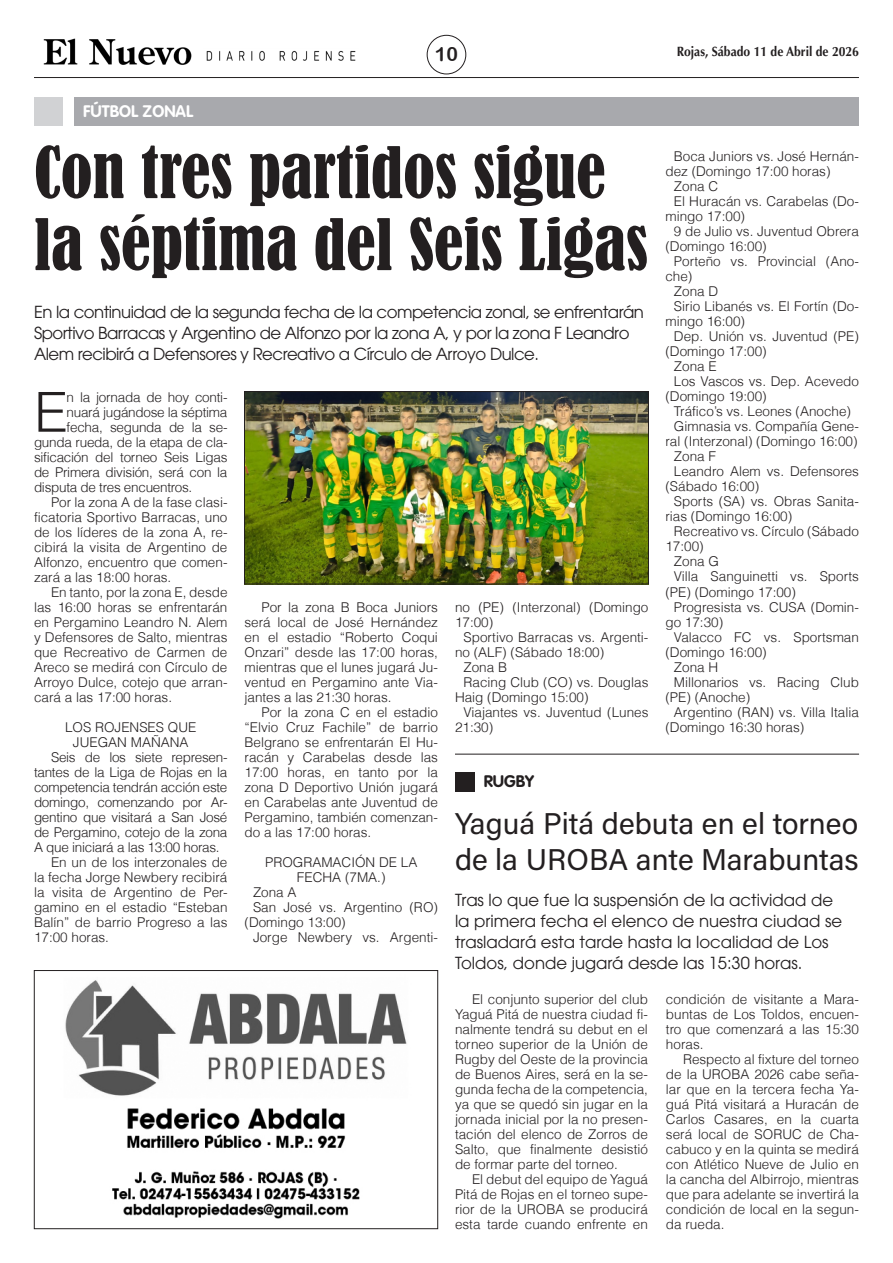
<style>
.page{position:relative;width:893px;height:1263px;background:#fff}
.page>*{position:absolute;margin:0;border:0;box-sizing:border-box;transform-origin:0 0}
.TITULO_REVISTA{font:condensed 66px/72px "Bernard";color:#231f20}
.TEXTO_REVISTA{font:300 55.2px "Helvetica";color:#231f20}
.TITULO_SEC_REVISTA{font:30px/36px "Acumin Variable Concept";letter-spacing:.02em;color:#231f20}
.VOLANTA_REVISTA{font:19.5px "Arial Rounded MT Bold";color:#231f20}
.BAJADA_REVISTA{font:16.5px/21px "ITC Avant Garde Std";letter-spacing:-.03em;color:#231f20}
.BAJADA_REVISTA-2{font:16.5px/21px "ITC Avant Garde Std";color:#231f20}
.VOLANTA_REVISTA-2{font:700 16.5px "VAG Rounded Std";color:#fff}
.VOLANTA_REVISTA-3{font:700 16.5px "VAG Rounded Std";color:#231f20}
.TEXTO_REVISTA-2{font:300 13.5px/15px "Helvetica";color:#231f20}
.TEXTO_REVISTA-3{font:300 13.5px "Helvetica";letter-spacing:-.02em;color:#231f20}
.t1{font:700 13.5px "Optima LT Std";color:#231f20;scale:.9 1}
</style>
<div class="page">
<div style="left:74px;top:97px;width:785px;height:28px;background:#a8a9ad"></div>
<div style="left:34px;top:97px;width:28px;height:28px;background:#d1d2d4"></div>
<img style="left:43px;top:38px;width:149px;height:27px">
<img style="left:198px;top:49px;width:166px;height:14px;border-radius:7px">
<hr style="left:34px;top:77px;width:825px;height:1px;background:#231f20">
<div style="left:427px;top:35px;width:39px;height:39px;border:1px solid #231f20;border-radius:50%"></div>
<div style="left:455px;top:772px;width:20px;height:20px;background:#231f20"></div>
<hr style="left:455px;top:754px;width:404px;height:1px;background:#231f20">
<img style="left:65px;top:980px;width:342px;height:239px">
<div style="left:34px;top:970px;width:404px;height:259px;border:1px solid #231f20"></div>
<img style="left:246px;top:393px;width:401px;height:189px">
<div style="left:244px;top:391px;width:405px;height:193px;border:1px solid #231f20"></div>
<p class="VOLANTA_REVISTA-2" style="left:83px;top:101px;width:111px">FÚTBOL ZONAL</p>
<p class="VOLANTA_REVISTA" style="left:435px;top:43px;width:25px">10</p>
<p class="t1" style="left:677px;top:43px;width:204px">Rojas, Sábado 11 de Abril de 2026</p>
<p class="TITULO_REVISTA" style="left:34px;top:138px;width:615px">Con tres partidos sigue la séptima del Seis Ligas</p>
<p class="BAJADA_REVISTA" style="left:34px;top:302px;width:611px">En la continuidad de la segunda fecha de la competencia zonal, se enfrentarán<br>Sportivo Barracas y Argentino de Alfonzo por la zona A, y por la zona F Leandro<br>Alem recibirá a Defensores y Recreativo a Círculo de Arroyo Dulce.</p>
<p class="TEXTO_REVISTA-2" style="left:665px;top:149px;width:195px;text-indent:9px">Boca Juniors vs. José Hernán&shy;dez (Domingo 17:00 horas)</p>
<p class="TEXTO_REVISTA-2" style="left:674px;top:179px;width:46px">Zona C</p>
<p class="TEXTO_REVISTA-2" style="left:665px;top:194px;width:195px;text-indent:9px">El Huracán vs. Carabelas (Do&shy;mingo 17:00)</p>
<p class="TEXTO_REVISTA-2" style="left:665px;top:224px;width:195px;text-indent:9px">9 de Julio vs. Juventud Obrera (Domingo 16:00)</p>
<p class="TEXTO_REVISTA-2" style="left:665px;top:254px;width:195px;text-indent:9px">Porteño vs. Provincial (Ano&shy;che)</p>
<p class="TEXTO_REVISTA-2" style="left:674px;top:284px;width:46px">Zona D</p>
<p class="TEXTO_REVISTA-2" style="left:665px;top:299px;width:195px;text-indent:9px">Sirio Libanés vs. El Fortín (Do&shy;mingo 16:00)</p>
<p class="TEXTO_REVISTA-2" style="left:665px;top:329px;width:195px;text-indent:9px">Dep. Unión vs. Juventud (PE) (Domingo 17:00)</p>
<p class="TEXTO_REVISTA-2" style="left:674px;top:359px;width:44px">Zona E</p>
<p class="TEXTO_REVISTA-2" style="left:665px;top:374px;width:195px;text-indent:9px">Los Vascos vs. Dep. Acevedo (Domingo 19:00)</p>
<p class="TEXTO_REVISTA-2" style="left:674px;top:404px;width:179px">Tráfico’s vs. Leones (Anoche)</p>
<p class="TEXTO_REVISTA-2" style="left:665px;top:419px;width:195px;text-align:right">Gimnasia vs. Compañía Gene&shy;ral (Interzonal) (Domingo 16:00)</p>
<p class="TEXTO_REVISTA-2" style="left:674px;top:449px;width:44px">Zona F</p>
<p class="TEXTO_REVISTA-2" style="left:665px;top:464px;width:195px;text-indent:9px">Leandro Alem vs. Defensores (Sábado 16:00)</p>
<p class="TEXTO_REVISTA-2" style="left:665px;top:494px;width:195px;text-indent:9px">Sports (SA) vs. Obras Sanita&shy;rias (Domingo 16:00)</p>
<p class="TEXTO_REVISTA-2" style="left:665px;top:524px;width:195px;text-indent:9px">Recreativo vs. Círculo (Sábado<br>17:00)</p>
<p class="TEXTO_REVISTA-2" style="left:674px;top:554px;width:47px">Zona G</p>
<p class="TEXTO_REVISTA-2" style="left:665px;top:569px;width:195px;text-indent:9px">Villa Sanguinetti vs. Sports (PE) (Domingo 17:00)</p>
<p class="TEXTO_REVISTA-2" style="left:665px;top:599px;width:195px;text-indent:9px">Progresista vs. CUSA (Domin&shy;go 17:30)</p>
<p class="TEXTO_REVISTA-2" style="left:665px;top:629px;width:195px;text-indent:9px">Valacco FC vs. Sportsman (Domingo 16:00)</p>
<p class="TEXTO_REVISTA-2" style="left:674px;top:659px;width:46px">Zona H</p>
<p class="TEXTO_REVISTA-2" style="left:665px;top:674px;width:195px;text-indent:9px">Millonarios vs. Racing Club (PE) (Anoche)</p>
<p class="TEXTO_REVISTA-2" style="left:665px;top:704px;width:195px;text-indent:9px">Argentino (RAN) vs. Villa Italia (Domingo 16:30 horas)</p>
<p class="TEXTO_REVISTA" style="left:34px;top:378px;width:35px">E</p>
<p class="TEXTO_REVISTA-3" style="left:67px;top:388px;width:162px">n la jornada de hoy conti-</p>
<p class="TEXTO_REVISTA-3" style="left:67px;top:403px;width:162px">nuará jugándose la séptima</p>
<p class="TEXTO_REVISTA-3" style="left:67px;top:418px;width:162px">fecha, segunda de la se-</p>
<p class="TEXTO_REVISTA-3" style="left:34px;top:433px;width:195px">gunda rueda, de la etapa de cla-</p>
<p class="TEXTO_REVISTA-3" style="left:34px;top:448px;width:195px">sificación del torneo Seis Ligas</p>
<p class="TEXTO_REVISTA-3" style="left:34px;top:463px;width:195px">de Primera división, será con la</p>
<p class="TEXTO_REVISTA-3" style="left:34px;top:478px;width:160px">disputa de tres encuentros.</p>
<p class="TEXTO_REVISTA-2" style="left:34px;top:494px;width:195px;text-align:justify;text-indent:17px">Por la zona A de la fase clasi&shy;ficatoria Sportivo Barracas, uno de los líderes de la zona A, re&shy;cibirá la visita de Argentino de Alfonzo, encuentro que comen&shy;zará a las 18:00 horas.</p>
<p class="TEXTO_REVISTA-2" style="left:34px;top:584px;width:195px;text-align:justify;text-indent:17px">En tanto, por la zona E, desde las 16:00 horas se enfrentarán en Pergamino Leandro N. Alem y Defensores de Salto, mientras que Recreativo de Carmen de Areco se medirá con Círculo de Arroyo Dulce, cotejo que arran&shy;cará a las 17:00 horas.</p>
<p class="TEXTO_REVISTA-2" style="left:65px;top:719px;width:133px">LOS ROJENSES QUE</p>
<p class="TEXTO_REVISTA-2" style="left:73px;top:734px;width:117px">JUEGAN MAÑANA</p>
<p class="TEXTO_REVISTA-2" style="left:34px;top:749px;width:195px;text-align:justify;text-indent:17px">Seis de los siete represen&shy;tantes de la Liga de Rojas en la competencia tendrán acción este domingo, comenzando por Ar&shy;gentino que visitará a San José de Pergamino, cotejo de la zona A que iniciará a las 13:00 horas.</p>
<p class="TEXTO_REVISTA-2" style="left:34px;top:854px;width:195px;text-align:justify;text-indent:17px">En un de los interzonales de la fecha Jorge Newbery recibirá la visita de Argentino de Per&shy;gamino en el estadio “Esteban Balín” de barrio Progreso a las 17:00 horas.</p>
<p class="TEXTO_REVISTA-2" style="left:455px;top:599px;width:195px">no (PE) (Interzonal) (Domingo<br>17:00)</p>
<p class="TEXTO_REVISTA-2" style="left:455px;top:629px;width:195px;text-indent:9px">Sportivo Barracas vs. Argenti&shy;no (ALF) (Sábado 18:00)</p>
<p class="TEXTO_REVISTA-2" style="left:463px;top:659px;width:45px">Zona B</p>
<p class="TEXTO_REVISTA-2" style="left:455px;top:674px;width:195px;text-indent:9px">Racing Club (CO) vs. Douglas<br>Haig (Domingo 15:00)</p>
<p class="TEXTO_REVISTA-2" style="left:455px;top:704px;width:195px;text-indent:9px">Viajantes vs. Juventud (Lunes<br>21:30)</p>
<p class="TEXTO_REVISTA-2" style="left:244px;top:599px;width:195px;text-align:justify;text-indent:17px">Por la zona B Boca Juniors será local de José Hernández en el estadio “Roberto Coqui Onzari” desde las 17:00 horas, mientras que el lunes jugará Ju&shy;ventud en Pergamino ante Via&shy;jantes a las 21:30 horas.</p>
<p class="TEXTO_REVISTA-2" style="left:244px;top:704px;width:195px;text-align:justify;text-indent:17px">Por la zona C en el estadio “Elvio Cruz Fachile” de barrio Belgrano se enfrentarán El Hu&shy;racán y Carabelas desde las 17:00 horas, en tanto por la zona D Deportivo Unión jugará en Carabelas ante Juventud de Pergamino, también comenzan&shy;do a las 17:00 horas.</p>
<p class="TEXTO_REVISTA-2" style="left:265px;top:854px;width:154px;text-align:center">PROGRAMACIÓN DE LA<br>FECHA (7MA.)</p>
<p class="TEXTO_REVISTA-2" style="left:253px;top:884px;width:45px">Zona A</p>
<p class="TEXTO_REVISTA-2" style="left:244px;top:899px;width:195px;text-indent:9px">San José vs. Argentino (RO) (Domingo 13:00)</p>
<p class="TEXTO_REVISTA-2" style="left:253px;top:929px;width:186px">Jorge Newbery vs. Argenti-</p>
<p class="VOLANTA_REVISTA-3" style="left:484px;top:772px;width:52px">RUGBY</p>
<p class="TITULO_SEC_REVISTA" style="left:455px;top:804px;width:404px">Yaguá Pitá debuta en el torneo de la UROBA ante Marabuntas</p>
<p class="BAJADA_REVISTA-2" style="left:455px;top:889px;width:389px">Tras lo que fue la suspensión de la actividad de la primera fecha el elenco de nuestra ciudad se trasladará esta tarde hasta la localidad de Los Toldos, donde jugará desde las 15:30 horas.</p>
<p class="TEXTO_REVISTA-2" style="left:455px;top:991px;width:194px;text-align:justify;text-indent:17px">El conjunto superior del club Yaguá Pitá de nuestra ciudad fi&shy;nalmente tendrá su debut en el torneo superior de la Unión de Rugby del Oeste de la provincia de Buenos Aires, será en la se&shy;gunda fecha de la competencia, ya que se quedó sin jugar en la jornada inicial por la no presen&shy;tación del elenco de Zorros de Salto, que finalmente desistió de formar parte del torneo.</p>
<p class="TEXTO_REVISTA-2" style="left:455px;top:1171px;width:194px;text-align:justify;text-indent:17px">El debut del equipo de Yaguá Pitá de Rojas en el torneo supe&shy;rior de la UROBA se producirá esta tarde cuando enfrente en</p>
<p class="TEXTO_REVISTA-2" style="left:666px;top:991px;width:194px;text-align:justify">condición de visitante a Mara&shy;buntas de Los Toldos, encuen&shy;tro que comenzará a las 15:30 horas.</p>
<p class="TEXTO_REVISTA-2" style="left:666px;top:1051px;width:194px;text-align:justify;text-indent:17px">Respecto al fixture del torneo de la UROBA 2026 cabe seña&shy;lar que en la tercera fecha Ya&shy;guá Pitá visitará a Huracán de Carlos Casares, en la cuarta será local de SORUC de Cha&shy;cabuco y en la quinta se medirá con Atlético Nueve de Julio en la cancha del Albirrojo, mientras que para adelante se invertirá la condición de local en la segun&shy;da rueda.</p>
</div>
